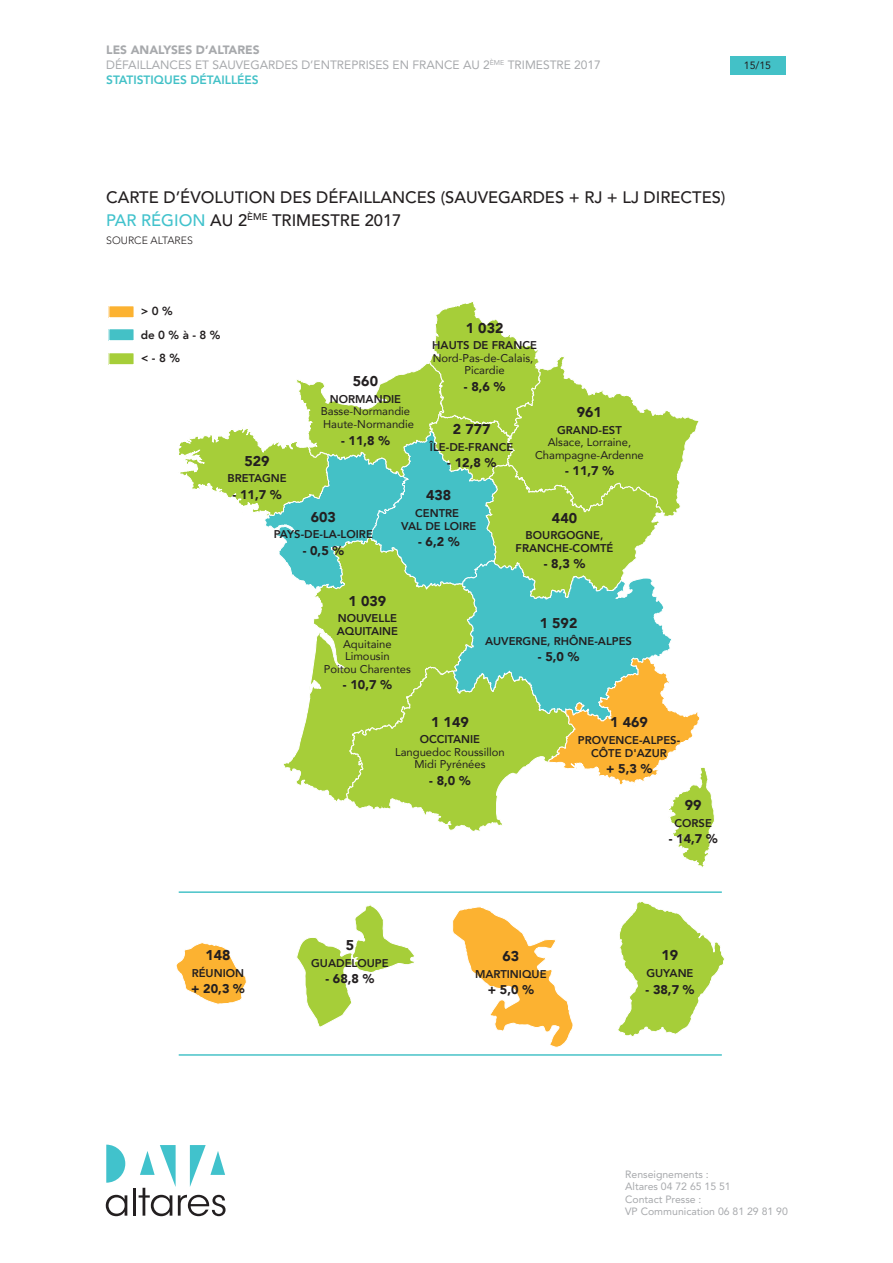
<style>
.page{position:relative;width:893px;height:1263px;background:#fff}
.page>*{position:absolute;margin:0;border:0;box-sizing:border-box;transform-origin:0 0}
.t1{font:500 16.5px "Avenir";color:#231f20}
.t2{font:500 16.5px "Avenir";color:#41c2cc}
.t3{font:16.05px/23.1px "Avenir";color:#231f20}
.t4{font:900 14.1px "Avenir";color:#231f20}
.t5{font:900 12.6px "Avenir";color:#231f20}
.t6{font:12px/15px "Avenir";color:#a7a9ac}
.t7{font:900 12px "Avenir";color:#a7a9ac}
.t8{font:800 11.7px/23.1px "Avenir";color:#231f20}
.t9{font:800 11.25px/12.6px "Avenir";color:#231f20;text-align:center}
.t10{font:11.25px/12.6px "Avenir";color:#231f20;text-align:center}
.t11{font:10.5px/12.6px "Avenir";color:#a7a9ac}
.t12{font:300 10.5px "Avenir";color:#231f20}
.t13{font:10.5px "Avenir";color:#231f20}
.t14{font:300 9.15px "Avenir";color:#231f20}
.s1{font-weight:900}
.s2{font-weight:800;color:#43c1c7}
.s3{color:#41c2cc}
.s4{font-weight:500;color:#00babe}
</style>
<div class="page">
<div style="left:730px;top:56px;width:55px;height:18px;background:#43c1c7"></div>
<svg style="left:106px;top:1144px;width:19px;height:39px"></svg>
<svg style="left:106px;top:1195px;width:21px;height:21px"></svg>
<hr style="left:133px;top:1188px;width:3px;height:27px;background:#231f20">
<svg style="left:139px;top:1145px;width:87px;height:71px"></svg>
<svg style="left:178px;top:302px;width:537px;height:565px"></svg>
<div style="left:109px;top:329px;width:25px;height:12px;background:#44c1c6"></div>
<div style="left:108px;top:328px;width:26px;height:13px;border:1px solid #fff"></div>
<div style="left:109px;top:353px;width:25px;height:12px;background:#a6ce39"></div>
<div style="left:108px;top:352px;width:26px;height:13px;border:1px solid #fff"></div>
<div style="left:109px;top:306px;width:25px;height:12px;background:#fcb231"></div>
<div style="left:108px;top:305px;width:26px;height:13px;border:1px solid #fff"></div>
<svg style="left:297px;top:905px;width:117px;height:122px"></svg>
<svg style="left:618px;top:901px;width:107px;height:135px"></svg>
<svg style="left:452px;top:907px;width:121px;height:141px"></svg>
<svg style="left:176px;top:942px;width:71px;height:62px"></svg>
<hr style="left:179px;top:891px;width:543px;height:2px;background:#43c1c7">
<hr style="left:179px;top:1054px;width:543px;height:2px;background:#43c1c7">
<p class="t6" style="left:106px;top:43px;width:496px;text-indent:90px"><span class="s1">D’ALTARES<br></span>défaillances et sauvegardes d’entreprises en france au 2<sup>ème</sup> trimestre 2017<br><span class="s2">STATISTIQUES DÉTAILLÉES</span></p>
<p class="t7" style="left:106px;top:43px;width:73px">LES ANALYSES</p>
<p class="t13" style="left:744px;top:59px;width:29px">15/15</p>
<h1 class="t1" style="left:106px;top:188px;width:12px">CARTE</h1>
<h1 class="t1" style="left:163px;top:188px;width:28px">D’ÉVOLUTIO</h1>
<h1 class="t1" style="left:262px;top:188px;width:29px">N DES</h1>
<h1 class="t1" style="left:316px;top:188px;width:11px">DÉFAILLA</h1>
<h1 class="t1" style="left:392px;top:188px;width:24px">NCES</h1>
<h1 class="t1" style="left:441px;top:188px;width:286px">(SAUVEGARDES + RJ + LJ DIRECTES)</h1>
<h1 class="t2" style="left:106px;top:210px;width:11px">PAR</h1>
<h1 class="t2" style="left:141px;top:210px;width:11px">RÉGIO</h1>
<h1 class="t1" style="left:192px;top:210px;width:91px"><span class="s3">N</span> AU 2<sup>ÈME</sup> TRIMESTRE</h1>
<h1 class="t1" style="left:365px;top:210px;width:38px">2017</h1>
<p class="t12" style="left:106px;top:234px;width:29px">SOURCE</p>
<p class="t12" style="left:151px;top:234px;width:19px">ALTARES</p>
<h2 class="t3" style="left:108px;top:191px;width:557px">CARTE D’ÉVOLUTION DES DÉFAILLANCES (sauvegardes + RJ + LJ directes)<br>PAR RÉGION <span class="s4">AU 2</span><sup>ÈME</sup> <span class="s4">TRIMESTRE 2017</span></h2>
<p class="t14" style="left:109px;top:241px;width:77px">SOURCE ALTARES</p>
<p class="t8" style="left:141px;top:299px;width:34px">&gt; 0 %</p>
<p class="t8" style="left:141px;top:323px;width:81px">DE 0 % À - 8 % &lt; - 8 %</p>
<p class="t4" style="left:353px;top:369px;width:27px">560</p>
<p class="t4" style="left:466px;top:316px;width:39px">1 032</p>
<p class="t9" style="left:432px;top:339px;width:106px">HAUTS DE FRANCE</p>
<p class="t10" style="left:433px;top:351px;width:102px">Nord-Pas-de-Calais,<br>Picardie</p>
<p class="t5" style="left:464px;top:376px;width:43px">- 8,6 %</p>
<p class="t9" style="left:330px;top:393px;width:73px">NORMANDIE</p>
<p class="t10" style="left:321px;top:405px;width:95px;text-align:left">Basse-Normandie<br>Haute-Normandie</p>
<p class="t5" style="left:341px;top:429px;width:50px">- 11,8 %</p>
<p class="t4" style="left:577px;top:400px;width:27px">961</p>
<p class="t9" style="left:557px;top:423px;width:66px">GRAND-EST</p>
<p class="t10" style="left:535px;top:436px;width:110px">Alsace, Lorraine,<br>Champagne-Ardenne</p>
<p class="t5" style="left:565px;top:460px;width:50px">- 11,7 %</p>
<p class="t4" style="left:552px;top:506px;width:27px">440</p>
<p class="t9" style="left:516px;top:529px;width:99px">BOURGOGNE,<br>FRANCHE-COMTÉ</p>
<p class="t5" style="left:544px;top:553px;width:43px">- 8,3 %</p>
<p class="t4" style="left:453px;top:417px;width:39px">2 777</p>
<p class="t9" style="left:430px;top:440px;width:85px">ÎLE-DE-FRANCE</p>
<p class="t5" style="left:447px;top:452px;width:50px">- 12,8 %</p>
<p class="t4" style="left:244px;top:449px;width:27px">529</p>
<p class="t9" style="left:227px;top:472px;width:61px">BRETAGNE</p>
<p class="t5" style="left:233px;top:483px;width:50px">- 11,7 %</p>
<p class="t4" style="left:426px;top:483px;width:27px">438</p>
<p class="t9" style="left:401px;top:507px;width:77px">CENTRE<br>VAL DE LOIRE</p>
<p class="t5" style="left:418px;top:531px;width:43px">- 6,2 %</p>
<p class="t4" style="left:311px;top:504px;width:27px">603</p>
<p class="t9" style="left:274px;top:528px;width:101px">PAYS-DE-LA-LOIRE</p>
<p class="t5" style="left:303px;top:539px;width:43px">- 0,5 %</p>
<p class="t4" style="left:349px;top:589px;width:39px">1 039</p>
<p class="t9" style="left:337px;top:612px;width:63px;text-align:left">NOUVELLE<br>AQUITAINE</p>
<p class="t10" style="left:324px;top:637px;width:89px">Aquitaine<br>Limousin<br>Poitou Charentes</p>
<p class="t5" style="left:343px;top:674px;width:50px">- 10,7 %</p>
<p class="t4" style="left:540px;top:611px;width:39px">1 592</p>
<p class="t9" style="left:485px;top:634px;width:149px">AUVERGNE, RHÔNE-ALPES</p>
<p class="t5" style="left:538px;top:646px;width:43px">- 5,0 %</p>
<p class="t4" style="left:431px;top:709px;width:39px">1 149</p>
<p class="t9" style="left:420px;top:733px;width:62px">OCCITANIE</p>
<p class="t10" style="left:395px;top:745px;width:111px">Languedoc Roussillon<br>Midi Pyrénées</p>
<p class="t5" style="left:429px;top:770px;width:43px">- 8,0 %</p>
<p class="t4" style="left:610px;top:710px;width:39px">1 469</p>
<p class="t9" style="left:578px;top:734px;width:104px">PROVENCE-ALPES-<br>CÔTE D'AZUR</p>
<p class="t5" style="left:606px;top:758px;width:48px">+ 5,3 %</p>
<p class="t4" style="left:685px;top:793px;width:18px">99</p>
<p class="t9" style="left:674px;top:816px;width:39px">CORSE</p>
<p class="t5" style="left:669px;top:828px;width:50px">- 14,7 %</p>
<p class="t4" style="left:205px;top:943px;width:27px">148</p>
<p class="t9" style="left:192px;top:966px;width:54px">RÉUNION</p>
<p class="t5" style="left:191px;top:978px;width:55px">+ 20,3 %</p>
<p class="t4" style="left:346px;top:933px;width:10px">5</p>
<p class="t9" style="left:311px;top:956px;width:79px">GUADELOUPE</p>
<p class="t5" style="left:325px;top:968px;width:50px">- 68,8 %</p>
<p class="t4" style="left:502px;top:944px;width:18px">63</p>
<p class="t9" style="left:475px;top:967px;width:73px">MARTINIQUE</p>
<p class="t5" style="left:488px;top:979px;width:48px">+ 5,0 %</p>
<p class="t4" style="left:662px;top:943px;width:18px">19</p>
<p class="t9" style="left:646px;top:967px;width:49px">GUYANE</p>
<p class="t5" style="left:645px;top:978px;width:50px">- 38,7 %</p>
<p class="t11" style="left:625px;top:1168px;width:164px">Renseignements :<br>Altares 04 72 65 15 51<br>Contact Presse :<br>VP Communication 06 81 29 81 90</p>
</div>
